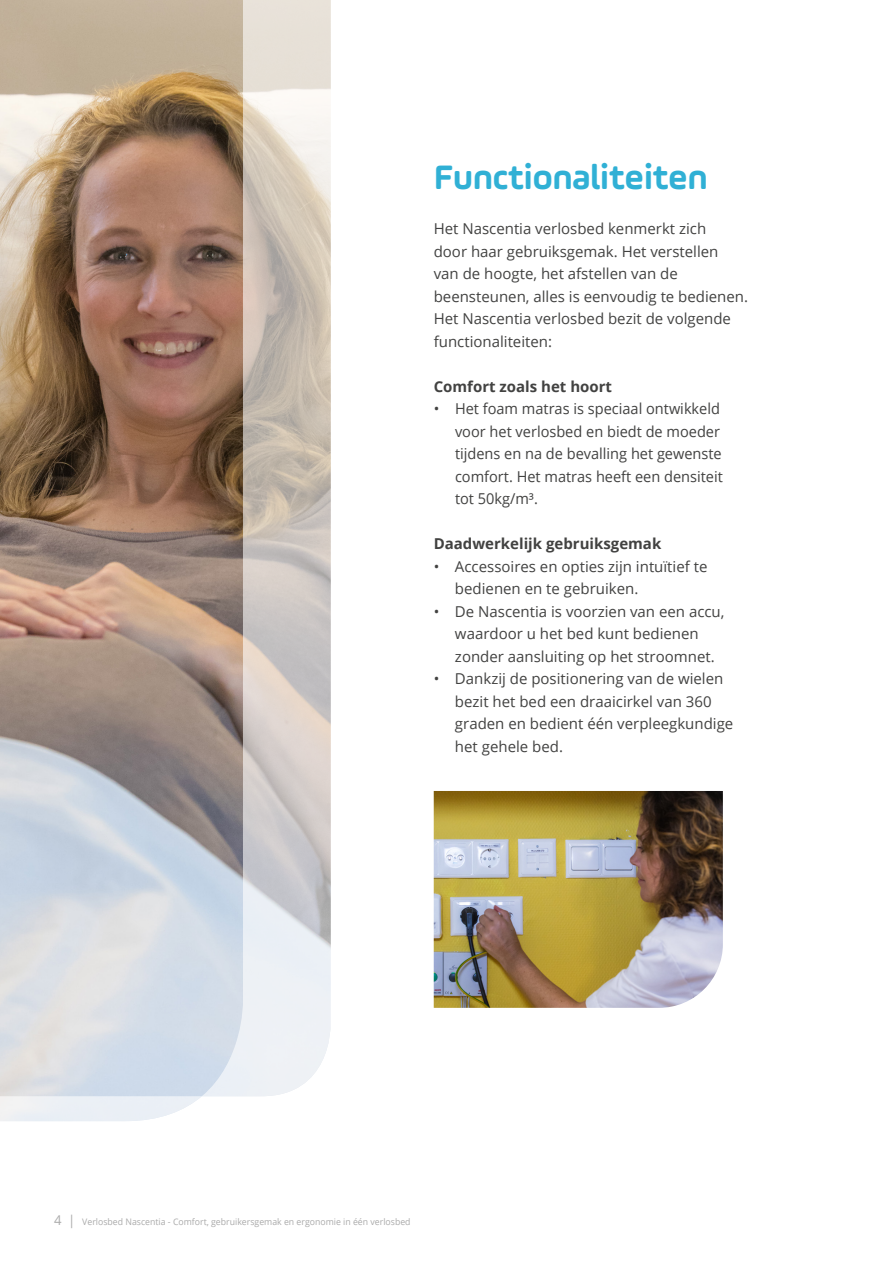
<style>
.page{position:relative;width:893px;height:1263px;background:#fff}
.page>*{position:absolute;margin:0;border:0;box-sizing:border-box;transform-origin:0 0}
.t1{font:700 36px "Ample Soft";color:#30b0d5}
.t2{font:15px/22.5px "Open Sans";color:#424241}
.t3{font:700 15px "Open Sans";color:#424241}
.t4{font:9px "Open Sans";color:#aaa}
.s1{font-size:13.5px}
</style>
<div class="page">
<img style="left:434px;top:791px;width:289px;height:217px">
<img style="left:0;top:0;width:238px;height:1097px">
<svg style="left:0;top:1096px;width:202px;height:25px"></svg>
<svg style="left:202px;top:0;width:128px;height:1096px;background:#c4bab3"></svg>
<h1 class="t1" style="left:434px;top:155px;width:275px">Functionaliteiten</h1>
<p class="t2" style="left:434px;top:217px;width:316px">Het Nascentia verlosbed kenmerkt zich<br>door haar gebruiksgemak. Het verstellen<br>van de hoogte, het afstellen van de beensteunen, alles is eenvoudig te bedienen.<br>Het Nascentia verlosbed bezit de volgende functionaliteiten:</p>
<p class="t3" style="left:434px;top:375px;width:180px">Comfort zoals het hoort</p>
<p class="t2" style="left:455px;top:397px;width:269px;text-indent:-21px">• Het foam matras is speciaal ontwikkeld voor het verlosbed en biedt de moeder tijdens en na de bevalling het gewenste comfort. Het matras heeft een densiteit tot 50kg/m³.</p>
<p class="t3" style="left:434px;top:533px;width:229px">Daadwerkelijk gebruiksgemak</p>
<p class="t2" style="left:455px;top:554px;width:254px;text-indent:-21px">• Accessoires en opties zijn intuïtief te bedienen en te gebruiken.</p>
<p class="t2" style="left:455px;top:599px;width:271px;text-indent:-21px">• De Nascentia is voorzien van een accu, waardoor u het bed kunt bedienen zonder aansluiting op het stroomnet.</p>
<p class="t2" style="left:455px;top:667px;width:280px;text-indent:-21px">• Dankzij de positionering van de wielen bezit het bed een draaicirkel van 360 graden en bedient één verpleegkundige het gehele bed.</p>
<p class="t4" style="left:54px;top:1215px;width:358px"><span class="s1">4 |</span> Verlosbed Nascentia - Comfort, gebruikersgemak en ergonomie in één verlosbed</p>
</div>
